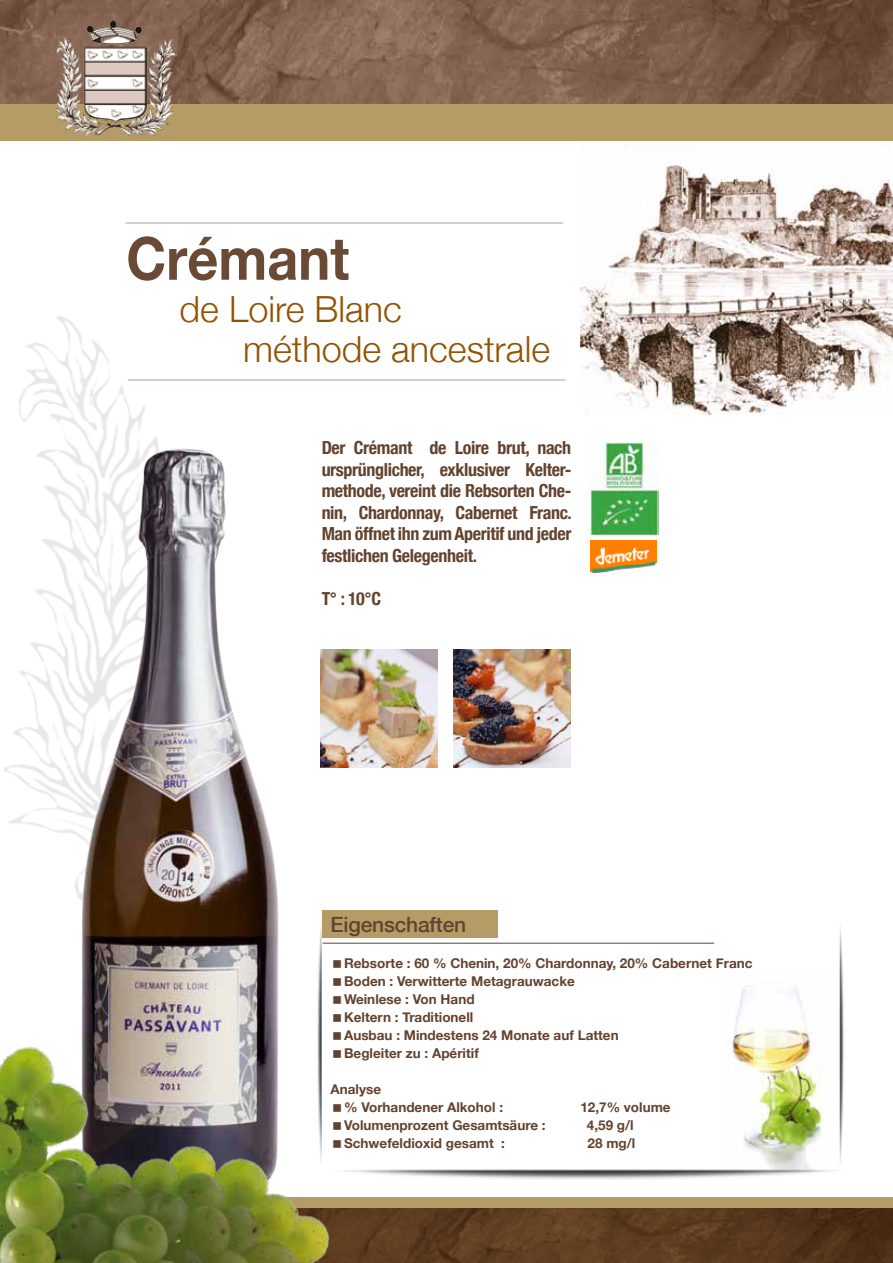
<style>
.page{position:relative;width:893px;height:1263px;background:#fff}
.page>*{position:absolute;margin:0;border:0;box-sizing:border-box;transform-origin:0 0}
.t1{font:700 59.4px "Helvetica Neue";color:#6a4a35;scale:.91 1}
.t2{font:300 36px/40.3px "Helvetica Neue";color:#915304}
.t3{font:500 21px "Helvetica Neue";letter-spacing:-.01em;color:#63432e}
.t4{font:700 condensed 18px/21.6px "Helvetica Neue";letter-spacing:-.02em;color:#63432e;text-align:justify}
.t5{font:700 13.5px/18px "Helvetica Neue";color:#63432e}
</style>
<div class="page">
<img style="left:4px;top:222px;width:182px;height:602px">
<img style="left:27px;top:426px;width:252px;height:525px">
<div style="left:322px;top:910px;width:175px;height:28px;background:#b59c66"></div>
<img style="left:0;top:0;width:893px;height:104px">
<img style="left:420px;top:1208px;width:473px;height:55px">
<div style="left:0;top:104px;width:893px;height:36px;background:#b59c66"></div>
<hr style="left:323px;top:943px;width:391px;height:1px;background:#63432e">
<img style="left:590px;top:441px;width:69px;height:95px">
<img style="left:581px;top:162px;width:312px;height:253px">
<img style="left:0;top:951px;width:420px;height:312px">
<img style="left:732px;top:985px;width:84px;height:137px">
<img style="left:311px;top:1123px;width:539px;height:90px">
<img style="left:816px;top:929px;width:34px;height:251px">
<img style="left:302px;top:924px;width:43px;height:254px">
<img style="left:590px;top:541px;width:66px;height:31px">
<hr style="left:128px;top:380px;width:438px;height:1px;background:#63432e">
<hr style="left:125px;top:223px;width:438px;height:1px;background:#63432e">
<img style="left:55px;top:19px;width:122px;height:118px">
<img style="left:320px;top:650px;width:118px;height:118px">
<img style="left:453px;top:650px;width:118px;height:118px">
<svg style="left:334px;top:959px;width:7px;height:8px"></svg>
<svg style="left:334px;top:977px;width:7px;height:8px"></svg>
<svg style="left:334px;top:995px;width:7px;height:8px"></svg>
<svg style="left:334px;top:1013px;width:7px;height:8px"></svg>
<svg style="left:334px;top:1031px;width:7px;height:8px"></svg>
<svg style="left:334px;top:1049px;width:7px;height:8px"></svg>
<svg style="left:334px;top:1103px;width:7px;height:8px"></svg>
<svg style="left:334px;top:1121px;width:7px;height:8px"></svg>
<svg style="left:334px;top:1139px;width:7px;height:8px"></svg>
<h1 class="t1" style="left:126px;top:205px;width:247px">Crémant</h1>
<h2 class="t2" style="left:243px;top:287px;width:308px;text-indent:-64px">de Loire Blanc<br>méthode ancestrale</h2>
<h3 class="t4" style="left:322px;top:436px;width:252px">Der Crémant de Loire brut, nach ursprünglicher, exklusiver Kelter&shy;methode, vereint die Rebsorten Che&shy;nin, Chardonnay, Cabernet Franc.<br>Man öffnet ihn zum Aperitif und jeder festlichen Gelegenheit.</h3>
<h3 class="t4" style="left:322px;top:587px;width:61px">T° : 10°C</h3>
<h3 class="t3" style="left:331px;top:907px;width:137px">Eigenschaften</h3>
<p class="t5" style="left:344px;top:953px;width:410px">Rebsorte : 60 % Chenin, 20% Chardonnay, 20% Cabernet Franc Boden : Verwitterte Metagrauwacke<br>Weinlese : Von Hand<br>Keltern : Traditionell<br>Ausbau : Mindestens 24 Monate auf Latten<br>Begleiter zu : Apéritif</p>
<p class="t5" style="left:344px;top:1079px;width:161px;text-indent:-14px">Analyse<br>% Vorhandener Alkohol :</p>
<p class="t5" style="left:580px;top:1097px;width:92px">12,7% volume</p>
<p class="t5" style="left:344px;top:1115px;width:203px">Volumenprozent Gesamtsäure :</p>
<p class="t5" style="left:587px;top:1115px;width:48px">4,59 g/l</p>
<p class="t5" style="left:344px;top:1133px;width:162px">Schwefeldioxid gesamt :</p>
<p class="t5" style="left:588px;top:1133px;width:49px">28 mg/l</p>
</div>
